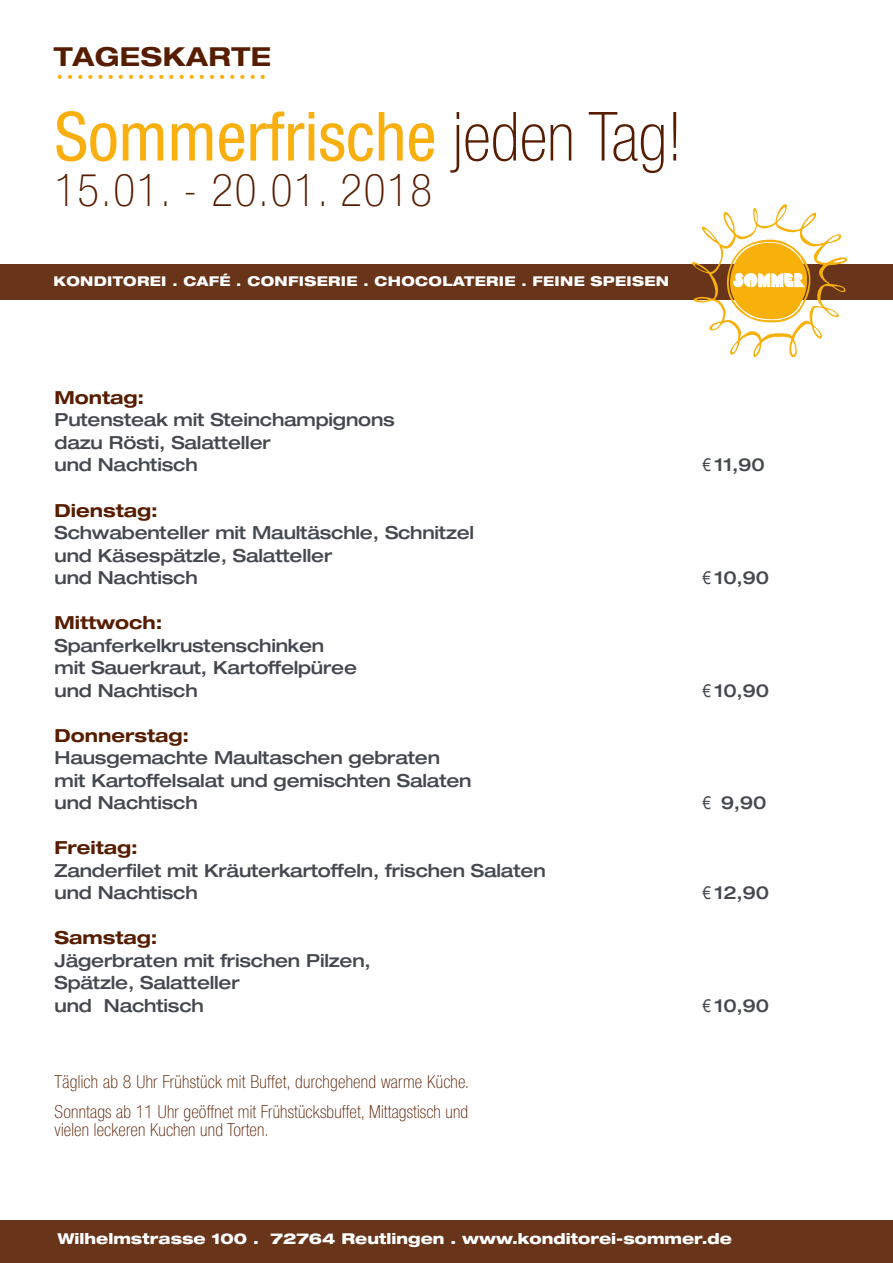
<style>
.page{position:relative;width:893px;height:1263px;background:#fff}
.page>*{position:absolute;margin:0;border:0;box-sizing:border-box;transform-origin:0 0}
.t1{font:condensed 67.95px "Helvetica Neue";color:#f9af0e}
.t2{font:100 condensed 45.3px "Helvetica Neue";letter-spacing:.035em;color:#571d00}
.t3{font:700 expanded 26.25px "Helvetica Neue";letter-spacing:.02em;color:#571d00}
.t4{font:500 expanded 18px/22.5px "Helvetica Neue";letter-spacing:-.01em;color:#45494f}
.t5{font:100 condensed 18px/30px "Helvetica Neue";letter-spacing:.01em;color:#571d00}
.t6{font:700 expanded 18px "Helvetica Neue";color:#571d00}
.t7{font:800 expanded 15px "Helvetica Neue";color:#fff}
.t8{font:800 expanded 13.5px "Helvetica Neue";letter-spacing:.025em;color:#fff}
.t9{font:300 10.95px "Futura LT";color:#f9af0e}
.s1{font-weight:100;color:#571d00}
.s2{font-family:"Arial Narrow";font-weight:400;font-stretch:normal}
</style>
<div class="page">
<div style="left:0;top:265px;width:893px;height:35px;background:#68341a"></div>
<div style="left:0;top:1220px;width:893px;height:43px;background:#68341a"></div>
<svg style="left:692px;top:204px;width:156px;height:153px"></svg>
<h3 class="t3" style="left:54px;top:40px;width:219px">TAGESKARTE</h3>
<p class="t9" style="left:56px;top:70px;width:211px">• • • • • • • • • • • • • • • • • • • • •</p>
<h1 class="t1" style="left:54px;top:97px;width:629px">Sommerfrische <span class="s1">jeden Tag!</span></h1>
<h2 class="t2" style="left:54px;top:164px;width:379px">15.01. - 20.01. 2018</h2>
<p class="t8" style="left:54px;top:272px;width:617px">KONDITOREI . CAFÉ . CONFISERIE . CHOCOLATERIE . FEINE SPEISEN</p>
<p class="t6" style="left:55px;top:386px;width:91px">Montag:</p>
<p class="t4" style="left:55px;top:408px;width:342px">Putensteak mit Steinchampignons dazu Rösti, Salatteller<br>und Nachtisch</p>
<p class="t6" style="left:55px;top:499px;width:105px">Dienstag:</p>
<p class="t4" style="left:55px;top:521px;width:421px">Schwabenteller mit Maultäschle, Schnitzel und Käsespätzle, Salatteller<br>und Nachtisch</p>
<p class="t6" style="left:55px;top:611px;width:110px">Mittwoch:</p>
<p class="t4" style="left:55px;top:633px;width:304px">Spanferkelkrustenschinken mit Sauerkraut, Kartoffelpüree und Nachtisch</p>
<p class="t6" style="left:55px;top:724px;width:136px">Donnerstag:</p>
<p class="t4" style="left:55px;top:746px;width:418px">Hausgemachte Maultaschen gebraten mit Kartoffelsalat und gemischten Salaten und Nachtisch</p>
<p class="t6" style="left:55px;top:836px;width:85px">Freitag:</p>
<p class="t4" style="left:55px;top:858px;width:493px">Zanderfilet mit Kräuterkartoffeln, frischen Salaten und Nachtisch</p>
<p class="t6" style="left:55px;top:926px;width:105px">Samstag:</p>
<p class="t4" style="left:55px;top:948px;width:318px">Jägerbraten mit frischen Pilzen,<br>Spätzle, Salatteller<br>und Nachtisch</p>
<p class="t5" style="left:55px;top:1066px;width:416px">Täglich ab 8 Uhr Frühstück mit Buffet, durchgehend warme Küche.<br>Sonntags ab 11 Uhr geöffnet mit Frühstücksbuffet, Mittagstisch und</p>
<p class="t5" style="left:55px;top:1114px;width:216px">vielen leckeren Kuchen und Torten.</p>
<p class="t4" style="left:703px;top:453px;width:63px"><span class="s2">€</span> 11,90</p>
<p class="t4" style="left:703px;top:566px;width:68px"><span class="s2">€</span> 10,90</p>
<p class="t4" style="left:703px;top:678px;width:68px"><span class="s2">€</span> 10,90</p>
<p class="t4" style="left:703px;top:791px;width:65px"><span class="s2">€</span> 9,90</p>
<p class="t4" style="left:703px;top:881px;width:68px"><span class="s2">€</span> 12,90</p>
<p class="t4" style="left:703px;top:993px;width:68px"><span class="s2">€</span> 10,90</p>
<p class="t7" style="left:57px;top:1229px;width:676px">Wilhelmstrasse 100 . 72764 Reutlingen . www.konditorei-sommer.de</p>
</div>
